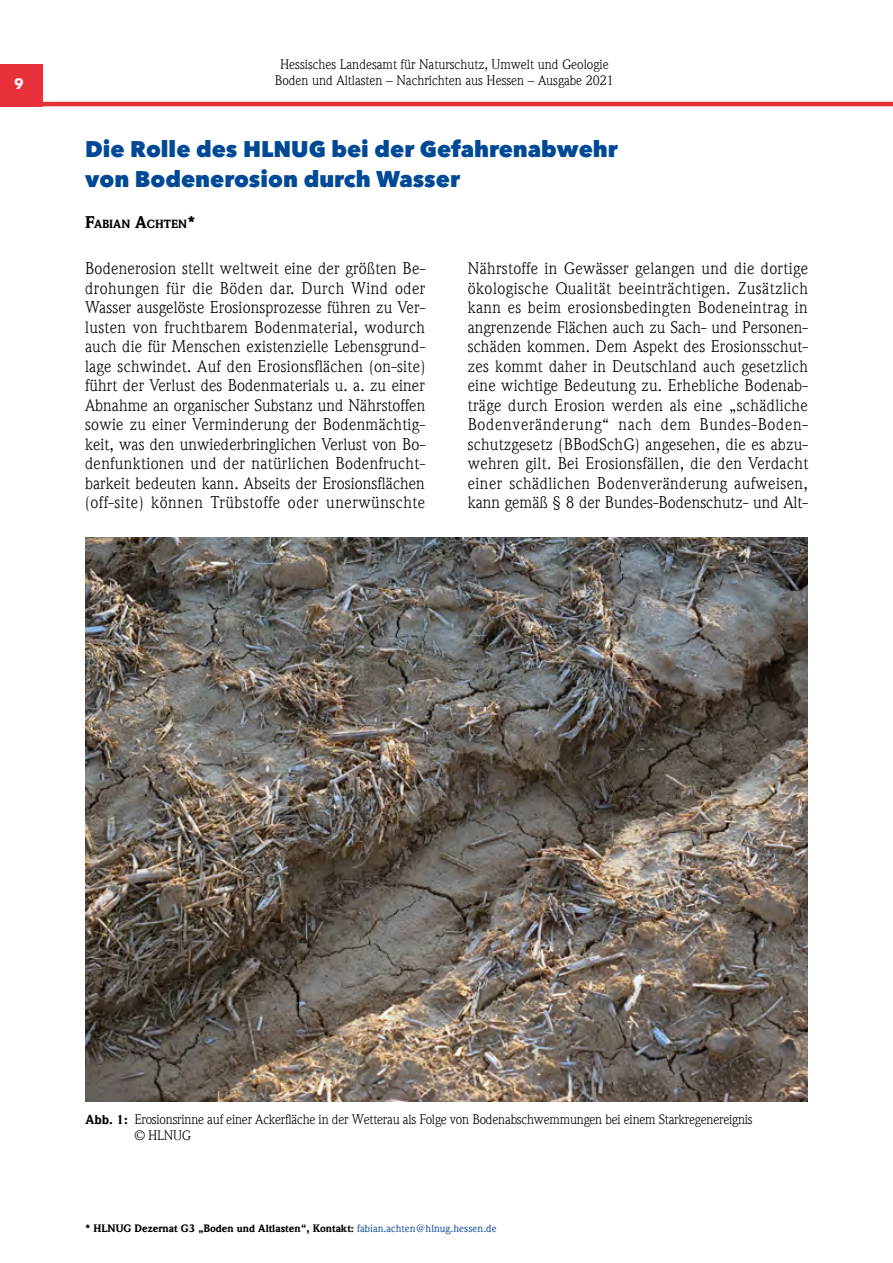
<style>
.page{position:relative;width:893px;height:1263px;background:#fff}
.page>*{position:absolute;margin:0;border:0;box-sizing:border-box;transform-origin:0 0}
.Überschrift_1{font:800 22.5px/30px "Avenir Next LT Pro";color:#004996}
.Fließtext{font:16.5px/19.5px "ITC Weidemann Com";letter-spacing:.03em;color:#000;text-align:justify}
.t1{font:700 15px "Avenir Next LT Pro";color:#fff}
.Abbildung_verschacht{font:13.5px/16.2px "ITC Weidemann Com";letter-spacing:-.015em;color:#000}
.Autoren{font:900 11.55px "ITC Weidemann Com";color:#000}
.Abbildung_verschacht-2{font:900 10.5px "ITC Weidemann Com";color:#000}
.s1{font-size:16.5px}
.s2{font-weight:900;font-size:12.75px}
.s3{font-weight:500;color:#275b9b}
</style>
<div class="page">
<div style="left:0;top:64px;width:43px;height:42px;background:#e73037"></div>
<hr style="left:0;top:102px;width:893px;height:4px;background:#e73037">
<img style="left:85px;top:538px;width:723px;height:563px">
<p class="Abbildung_verschacht" style="left:280px;top:56px;width:330px">Hessisches Landesamt für Naturschutz, Umwelt und Geologie</p>
<p class="t1" style="left:14px;top:75px;width:11px">9</p>
<p class="Abbildung_verschacht" style="left:275px;top:73px;width:341px">Boden und Altlasten – Nachrichten aus Hessen – Ausgabe 2021</p>
<p class="Überschrift_1" style="left:85px;top:134px;width:534px">Die Rolle des HLNUG bei der Gefahrenabwehr von Bodenerosion durch Wasser</p>
<p class="Autoren" style="left:85px;top:217px;width:112px"><span class="s1">F</span>ABIAN <span class="s1">A</span>CHTEN<span class="s1">*</span></p>
<p class="Fließtext" style="left:85px;top:259px;width:342px">Bodenerosion stellt weltweit eine der größten Be&shy;drohungen für die Böden dar. Durch Wind oder Wasser ausgelöste Erosionsprozesse führen zu Ver&shy;lusten von fruchtbarem Bodenmaterial, wodurch auch die für Menschen existenzielle Lebensgrund&shy;lage schwindet. Auf den Erosionsflächen (on-site) führt der Verlust des Bodenmaterials u. a. zu einer Abnahme an organischer Substanz und Nährstoffen sowie zu einer Verminderung der Bodenmächtig&shy;keit, was den unwiederbringlichen Verlust von Bo&shy;denfunktionen und der natürlichen Bodenfrucht&shy;barkeit bedeuten kann. Abseits der Erosionsflächen (off-site) können Trübstoffe oder unerwünschte</p>
<p class="Fließtext" style="left:468px;top:259px;width:342px">Nährstoffe in Gewässer gelangen und die dortige ökologische Qualität beeinträchtigen. Zusätzlich kann es beim erosionsbedingten Bodeneintrag in angrenzende Flächen auch zu Sach- und Personen&shy;schäden kommen. Dem Aspekt des Erosionsschut&shy;zes kommt daher in Deutschland auch gesetzlich eine wichtige Bedeutung zu. Erhebliche Bodenab&shy;träge durch Erosion werden als eine „schädliche Bodenveränderung“ nach dem Bundes-Boden&shy;schutzgesetz (BBodSchG) angesehen, die es abzu&shy;wehren gilt. Bei Erosionsfällen, die den Verdacht einer schädlichen Bodenveränderung aufweisen, kann gemäß § 8 der Bundes-Bodenschutz- und Alt-</p>
<p class="Abbildung_verschacht" style="left:134px;top:1111px;width:620px;text-indent:-49px"><span class="s2">Abb. 1:</span> Erosionsrinne auf einer Ackerfläche in der Wetterau als Folge von Bodenabschwemmungen bei einem Starkregenereignis © HLNUG</p>
<p class="Abbildung_verschacht-2" style="left:85px;top:1222px;width:413px">* HLNUG Dezernat G3 „Boden und Altlasten“, Kontakt: <span class="s3">fabian.achten@hlnug.hessen.de</span></p>
</div>
